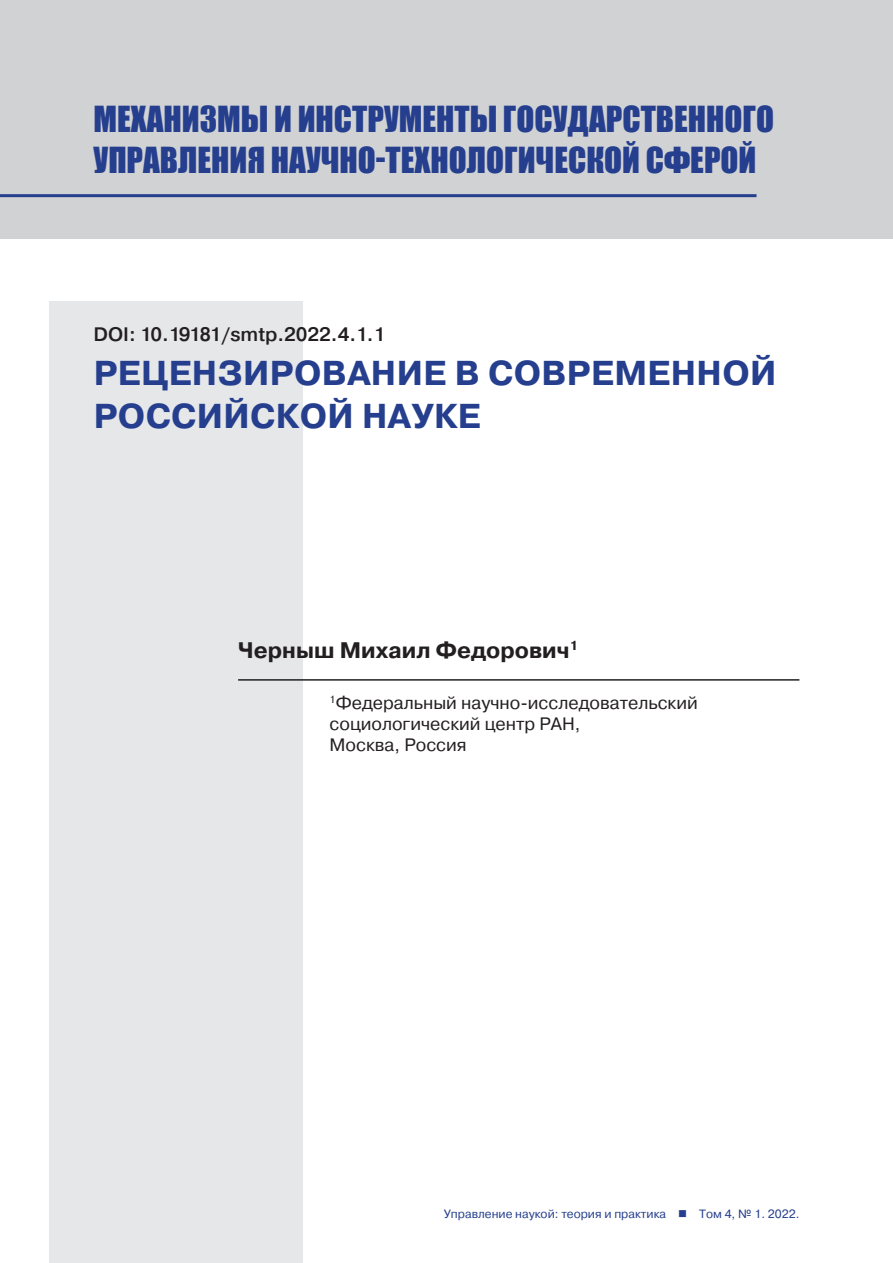
<style>
.page{position:relative;width:893px;height:1263px;background:#fff}
.page>*{position:absolute;margin:0;border:0;box-sizing:border-box;transform-origin:0 0}
.t1{font:700 34.5px/43.5px "Pragmatica";letter-spacing:.01em;color:#253f8e}
.t2{font:33px/40.5px "Impact";color:#253f8e}
.t3{font:700 22.5px "Pragmatica";color:#231f20}
.t4{font:500 19.5px "Pragmatica";color:#231f20}
.t5{font:18px/21px "Pragmatica";color:#231f20}
.t6{font:12px "Pragmatica";color:#253f8e}
</style>
<div class="page">
<div style="left:50px;top:302px;width:253px;height:961px;background:#e6e7e9"></div>
<div style="left:0;top:0;width:893px;height:238px;background:#d1d2d4"></div>
<hr style="left:0;top:194px;width:756px;height:3px;background:#253f8e">
<hr style="left:238px;top:679px;width:561px;height:2px;background:#231f20">
<p class="t2" style="left:94px;top:98px;width:682px">МЕХАНИЗМЫ И ИНСТРУМЕНТЫ ГОСУДАРСТВЕННОГО<br>УПРАВЛЕНИЯ НАУЧНО-ТЕХНОЛОГИЧЕСКОЙ СФЕРОЙ</p>
<p class="t4" style="left:94px;top:322px;width:293px">DOI: 10.19181/smtp.2022.4.1.1</p>
<p class="t1" style="left:94px;top:351px;width:684px">РЕЦЕНЗИРОВАНИЕ В СОВРЕМЕННОЙ<br>РОССИЙСКОЙ НАУКЕ</p>
<p class="t3" style="left:238px;top:635px;width:342px">Черныш Михаил Федорович<sup>1</sup></p>
<p class="t5" style="left:330px;top:692px;width:370px"><sup>1</sup>Федеральный научно-исследовательский социологический центр РАН,<br>Москва, Россия</p>
<p class="t6" style="left:444px;top:1206px;width:357px">Управление наукой: теория и практика ■ Том 4, № 1. 2022.</p>
</div>
